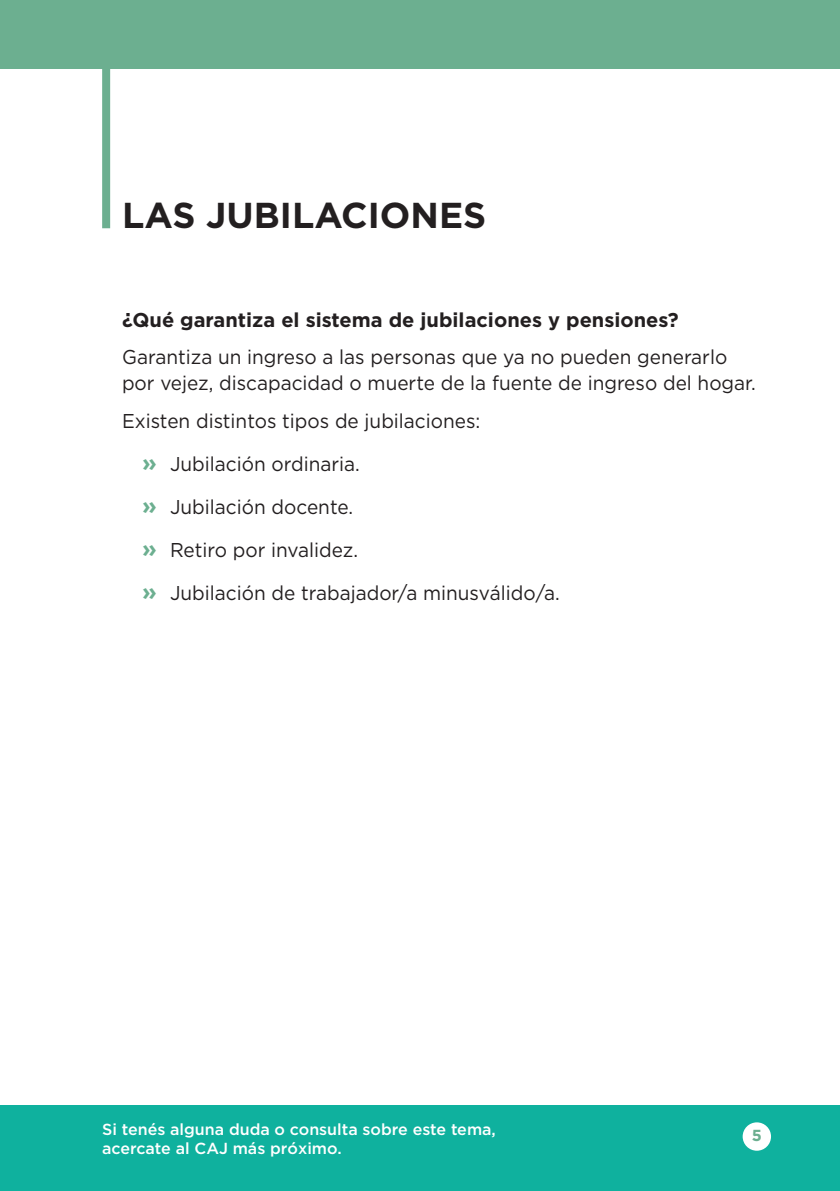
<style>
.page{position:relative;width:840px;height:1191px;background:#fff}
.page>*{position:absolute;margin:0;border:0;box-sizing:border-box;transform-origin:0 0}
.t1{font:700 36px "Gotham";color:#231f20}
.t2{font:20px/43px "Gotham";color:#231f20;scale:.95 1}
.t3{font:700 20px "Gotham";color:#231f20}
.t4{font:500 16px/19.2px "Gotham";color:#fff}
.t5{font:700 16px "Gotham";color:#6caf90}
.s1{font-weight:700;font-size:24px;color:#6caf90}
</style>
<div class="page">
<div style="left:0;top:1106px;width:839px;height:85px;background:#0fb19e"></div>
<div style="left:0;top:0;width:839px;height:68px;background:#6caf90"></div>
<div style="left:742px;top:1122px;width:28px;height:28px;background:#fff;border-radius:50%"></div>
<div style="left:102px;top:12px;width:8px;height:216px;background:#6caf90"></div>
<h1 class="t1" style="left:122px;top:195px;width:24px">LAS</h1>
<h1 class="t1" style="left:206px;top:195px;width:45px">JUBILACIONES</h1>
<p class="t3" style="left:122px;top:308px;width:558px">¿Qué garantiza el sistema de jubilaciones y pensiones?</p>
<p class="t2" style="left:122px;top:344px;width:668px;line-height:26px">Garantiza un ingreso a las personas que ya no pueden generarlo por vejez, discapacidad o muerte de la fuente de ingreso del hogar.</p>
<p class="t2" style="left:142px;top:399px;width:441px;text-indent:-20px">Existen distintos tipos de jubilaciones:<br><span class="s1">»</span> Jubilación ordinaria.<br><span class="s1">»</span> Jubilación docente.<br><span class="s1">»</span> Retiro por invalidez.<br><span class="s1">»</span> Jubilación de trabajador/a minusválido/a.</p>
<p class="t4" style="left:102px;top:1119px;width:395px">Si tenés alguna duda o consulta sobre este tema, acercate al CAJ más próximo.</p>
<p class="t5" style="left:751px;top:1126px;width:12px">5</p>
</div>
